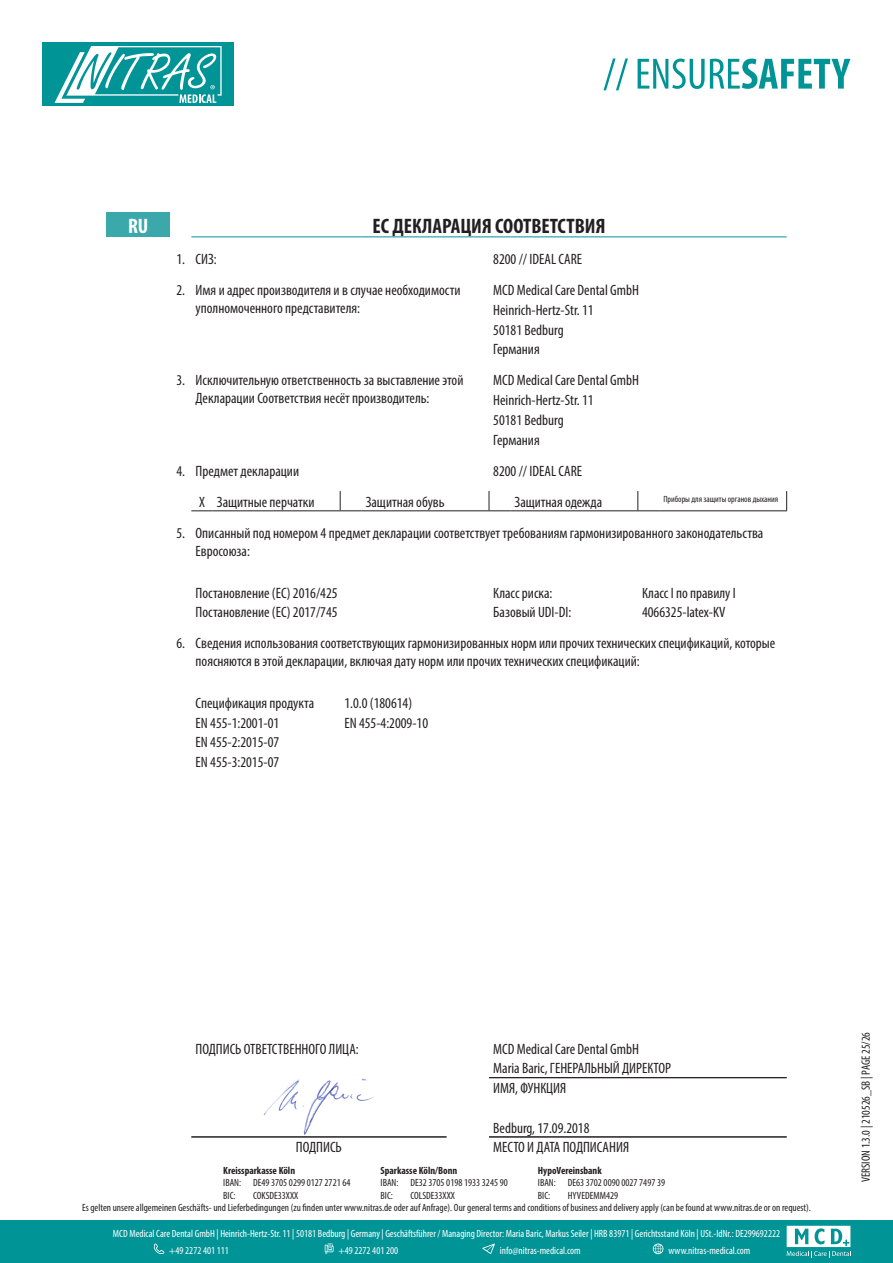
<style>
.page{position:relative;width:893px;height:1263px;background:#fff}
.page>*{position:absolute;margin:0;border:0;box-sizing:border-box;transform-origin:0 0}
.t1{font:700 condensed 21px "Myriad Pro";color:#231f20}
.t2{font:700 condensed 21px "Myriad Pro";color:#fff}
.t3{font:condensed 15px/19.8px "Myriad Pro";color:#231f20}
.t4{font:condensed 12px "Myriad Pro";color:#231f20}
.t5{font:condensed 10.5px/12.6px "Myriad Pro";color:#231f20}
.t6{font:condensed 10.5px/17px "Myriad Pro";color:#fff}
.t7{font:700 condensed 10.5px "Myriad Pro";color:#231f20}
.t8{font:condensed 9px "Myriad Pro";color:#231f20}
</style>
<div class="page">
<svg style="left:264px;top:1078px;width:110px;height:57px"></svg>
<svg style="left:603px;top:58px;width:247px;height:32px"></svg>
<div style="left:43px;top:43px;width:191px;height:63px;background:#009497"></div>
<svg style="left:55px;top:46px;width:167px;height:57px"></svg>
<div style="left:0;top:1220px;width:893px;height:43px;background:#009497"></div>
<svg style="left:787px;top:1226px;width:64px;height:32px"></svg>
<svg style="left:154px;top:1243px;width:10px;height:11px"></svg>
<svg style="left:325px;top:1243px;width:9px;height:11px"></svg>
<svg style="left:482px;top:1243px;width:13px;height:11px"></svg>
<svg style="left:653px;top:1243px;width:10px;height:11px"></svg>
<div style="left:106px;top:213px;width:64px;height:24px;background:#3ba9ac"></div>
<svg style="left:786px;top:491px;width:1px;height:19px"></svg>
<svg style="left:191px;top:510px;width:22px;height:1px"></svg>
<hr style="left:213px;top:510px;width:127px;height:1px;background:#231f20">
<svg style="left:340px;top:491px;width:21px;height:20px"></svg>
<hr style="left:361px;top:510px;width:128px;height:1px;background:#231f20">
<svg style="left:489px;top:491px;width:21px;height:20px"></svg>
<hr style="left:510px;top:510px;width:128px;height:1px;background:#231f20">
<svg style="left:637px;top:491px;width:22px;height:20px"></svg>
<hr style="left:659px;top:510px;width:128px;height:1px;background:#231f20">
<svg style="left:191px;top:236px;width:22px;height:1px"></svg>
<hr style="left:213px;top:236px;width:127px;height:1px;background:#009497">
<svg style="left:340px;top:236px;width:21px;height:1px"></svg>
<hr style="left:361px;top:236px;width:128px;height:1px;background:#009497">
<svg style="left:489px;top:236px;width:21px;height:1px"></svg>
<hr style="left:510px;top:236px;width:128px;height:1px;background:#009497">
<svg style="left:638px;top:236px;width:21px;height:1px"></svg>
<hr style="left:659px;top:236px;width:128px;height:1px;background:#009497">
<hr style="left:191px;top:1136px;width:255px;height:1px;background:#231f20">
<hr style="left:489px;top:1077px;width:298px;height:1px;background:#231f20">
<hr style="left:489px;top:1136px;width:298px;height:1px;background:#231f20">
<p class="t2" style="left:128px;top:212px;width:22px">RU</p>
<p class="t1" style="left:373px;top:212px;width:234px">ЕС ДЕКЛАРАЦИЯ СООТВЕТСТВИЯ</p>
<p class="t3" style="left:176px;top:249px;width:10px">1.</p>
<p class="t3" style="left:196px;top:249px;width:23px">СИЗ:</p>
<p class="t3" style="left:176px;top:280px;width:10px">2.</p>
<p class="t3" style="left:196px;top:281px;width:266px;line-height:18px">Имя и адрес производителя и в случае необходимости уполномоченного представителя:</p>
<p class="t3" style="left:493px;top:339px;width:48px">Германия</p>
<p class="t3" style="left:176px;top:370px;width:10px">3.</p>
<p class="t3" style="left:196px;top:371px;width:269px;line-height:18px">Исключительную ответственность за выставлениe этой<br>Декларации Соответствия несёт производитель:</p>
<p class="t3" style="left:493px;top:429px;width:48px">Германия</p>
<p class="t3" style="left:176px;top:460px;width:10px">4.</p>
<p class="t3" style="left:196px;top:460px;width:105px">Предмет декларации</p>
<p class="t3" style="left:217px;top:491px;width:99px">Защитные перчатки</p>
<p class="t3" style="left:366px;top:491px;width:80px">Защитная обувь</p>
<p class="t3" style="left:514px;top:491px;width:89px">Защитная одежда</p>
<p class="t8" style="left:663px;top:494px;width:116px">Приборы для защиты органов дыхания</p>
<p class="t3" style="left:176px;top:523px;width:10px">5.</p>
<p class="t3" style="left:196px;top:524px;width:569px;line-height:18px">Описанный под номером 4 предмет декларации соответствует требованиям гармонизированного законодательства<br>Евросоюза:</p>
<p class="t3" style="left:196px;top:582px;width:143px">Постановление (EC) 2016/425</p>
<p class="t3" style="left:493px;top:582px;width:61px">Класс риска:</p>
<p class="t3" style="left:642px;top:582px;width:95px">Класс I по правилу I</p>
<p class="t3" style="left:196px;top:602px;width:143px">Постановление (EC) 2017/745</p>
<p class="t3" style="left:493px;top:602px;width:80px">Базовый UDI-DI:</p>
<p class="t3" style="left:176px;top:633px;width:10px">6.</p>
<p class="t3" style="left:196px;top:634px;width:581px;line-height:18px">Сведения использования соответствующих гармонизированных норм или прочих технических спецификаций, которые поясняются в этой декларации, включая дату норм или прочих технических спецификаций:</p>
<p class="t3" style="left:196px;top:693px;width:120px">Спецификация продукта</p>
<h1 class="t2" style="left:129px;top:212px;width:20px">DE</h1>
<p class="t3" style="left:493px;top:243px;width:147px;line-height:31px">8200 // IDEAL CARE<br>MCD Medical Care Dental GmbH</p>
<p class="t3" style="left:493px;top:300px;width:102px">Heinrich-Hertz-Str. 11<br>50181 Bedburg</p>
<p class="t3" style="left:493px;top:370px;width:147px">MCD Medical Care Dental GmbH<br>Heinrich-Hertz-Str. 11<br>50181 Bedburg</p>
<p class="t3" style="left:493px;top:460px;width:90px">8200 // IDEAL CARE</p>
<p class="t3" style="left:199px;top:491px;width:7px">X</p>
<p class="t3" style="left:642px;top:602px;width:85px">4066325-latex-KV</p>
<p class="t3" style="left:344px;top:693px;width:69px">1.0.0 (180614)</p>
<p class="t3" style="left:196px;top:712px;width:85px">EN 455-1:2001-01</p>
<p class="t3" style="left:344px;top:712px;width:85px">EN 455-4:2009-10</p>
<p class="t3" style="left:196px;top:732px;width:85px">EN 455-2:2015-07<br>EN 455-3:2015-07</p>
<p class="t3" style="left:196px;top:1038px;width:165px">ПОДПИСЬ ОТВЕТСТВЕННОГО ЛИЦА:</p>
<p class="t3" style="left:493px;top:1038px;width:147px">MCD Medical Care Dental GmbH</p>
<p class="t3" style="left:493px;top:1058px;width:179px">Maria Baric, ГЕНЕРАЛЬНЫЙ ДИРЕКТОР</p>
<p class="t3" style="left:493px;top:1078px;width:75px">ИМЯ, ФУНКЦИЯ</p>
<p class="t3" style="left:493px;top:1117px;width:98px">Bedburg, 17.09.2018</p>
<p class="t3" style="left:296px;top:1137px;width:47px">ПОДПИСЬ</p>
<p class="t3" style="left:493px;top:1137px;width:137px">МЕСТО И ДАТА ПОДПИСАНИЯ</p>
<p class="t7" style="left:223px;top:1164px;width:73px">Kreissparkasse Köln</p>
<p class="t7" style="left:381px;top:1164px;width:78px">Sparkasse Köln/Bonn</p>
<p class="t7" style="left:538px;top:1164px;width:65px">HypoVereinsbank</p>
<p class="t5" style="left:223px;top:1176px;width:19px">IBAN:<br>BIC:</p>
<p class="t5" style="left:253px;top:1176px;width:99px">DE49 3705 0299 0127 2721 64<br>COKSDE33XXX</p>
<p class="t5" style="left:381px;top:1176px;width:19px">IBAN:<br>BIC:</p>
<p class="t5" style="left:410px;top:1176px;width:99px">DE32 3705 0198 1933 3245 90<br>COLSDE33XXX</p>
<p class="t5" style="left:538px;top:1176px;width:19px">IBAN:<br>BIC:</p>
<p class="t5" style="left:568px;top:1176px;width:99px">DE63 3702 0090 0027 7497 39</p>
<p class="t5" style="left:568px;top:1189px;width:52px">HYVEDEMM429</p>
<p class="t5" style="left:82px;top:1201px;width:730px">Es gelten unsere allgemeinen Geschäfts- und Lieferbedingungen (zu finden unter www.nitras.de oder auf Anfrage). Our general terms and conditions of business and delivery apply (can be found at www.nitras.de or on request).</p>
<p class="t6" style="left:169px;top:1225px;width:612px;text-indent:-56px">MCD Medical Care Dental GmbH | Heinrich-Hertz-Str. 11 | 50181 Bedburg | Germany | Geschäftsführer / Managing Director: Maria Baric, Markus Seiler | HRB 83971 | Gerichtsstand Köln | USt.-IdNr.: DE299692222 +49 2272 401 111</p>
<p class="t6" style="left:338px;top:1242px;width:61px">+49 2272 401 200</p>
<p class="t6" style="left:500px;top:1242px;width:82px">info@nitras-medical.com</p>
<p class="t6" style="left:668px;top:1242px;width:84px">www.nitras-medical.com</p>
<p class="t4" style="left:859px;top:1182px;width:151px;rotate:-90deg">VERSION 1.3.0 | 210526_SB | PAGE 25/26</p>
</div>
